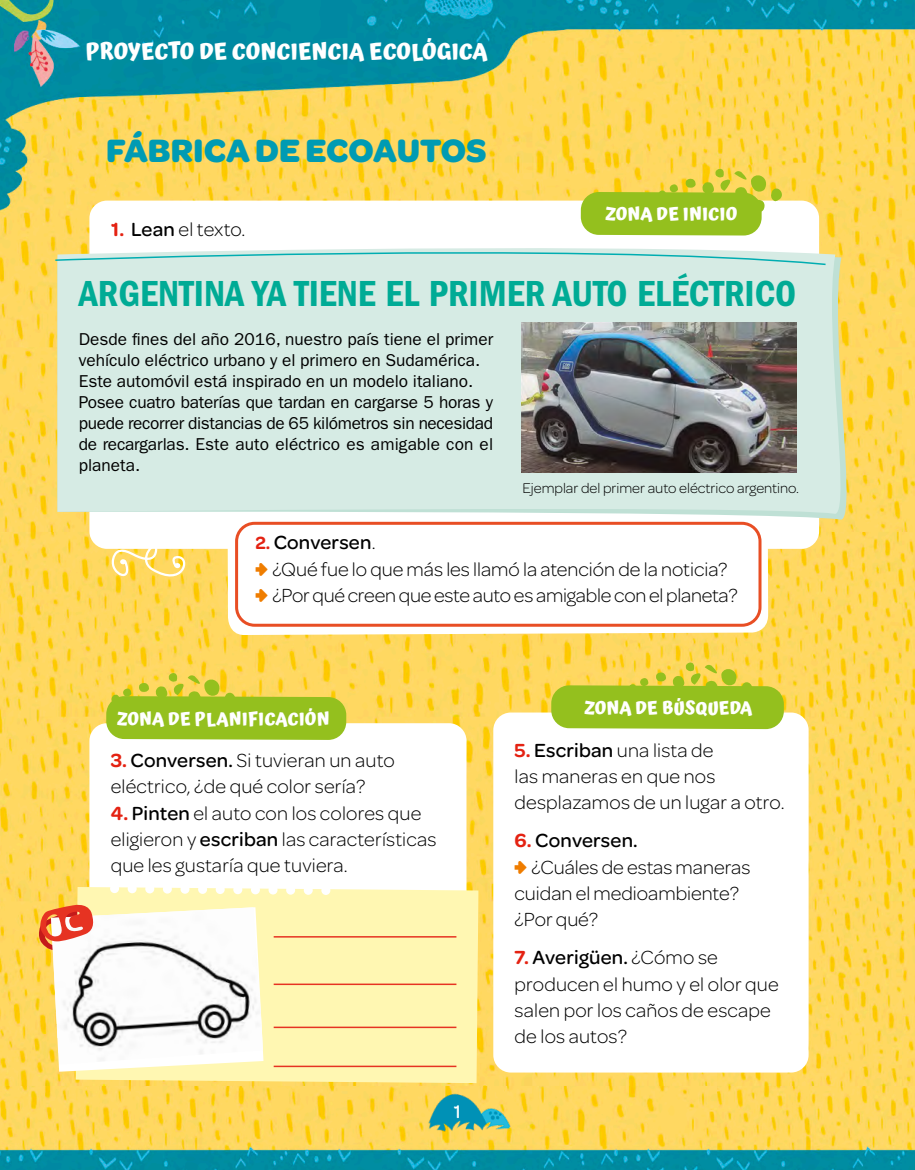
<style>
.page{position:relative;width:915px;height:1170px;background:#fff}
.page>*{position:absolute;margin:0;border:0;box-sizing:border-box;transform-origin:0 0}
.txt_diario_titulo{font:37.5px "ITC Franklin Gothic Std Dm Cd";color:#00ab95}
.titulo_proyecto_may{font:700 34.5px "Omnes";color:#009bb3}
.t1{font:700 22.5px "Atma";color:#fff}
.txt_proyecto_min{font:300 20.25px/26.2px "Omnes";letter-spacing:.01em;color:#000}
.txt_proyecto_min-2{font:300 20.25px "Omnes";letter-spacing:-.01em;color:#000}
.txt_proyecto_min-3{font:500 20.25px "Omnes";letter-spacing:.01em;color:#000}
.txt_proyecto_may{font:500 20.25px "Omnes";letter-spacing:.01em;color:#000}
.folio{font:500 19.5px "Omnes";color:#fff}
.Rotulos_Proyecto_eco{font:700 18px "Atma";letter-spacing:.01em;color:#fff}
.txt_diarios{font:17.25px/21px "ITC Franklin Gothic Std";color:#000}
.epigrafes{font:300 15px "Omnes";color:#000}
.s1{font-weight:600;color:#e42212}
.s2{font-weight:500}
.s3{font-weight:600;font-size:18.75px;color:#e42212}
.s4{font-weight:300}
.s5{font-weight:900;color:#ef7d00}
</style>
<div class="page">
<img style="left:0;top:0;width:914px;height:1169px">
<div style="left:494px;top:713px;width:313px;height:358px;background:#fff;border-radius:16px"></div>
<div style="left:493px;top:712px;width:315px;height:360px;border:3px solid #fff;border-radius:16px"></div>
<div style="left:91px;top:724px;width:374px;height:343px;background:#fff;border-radius:16px"></div>
<div style="left:91px;top:202px;width:726px;height:345px;background:#fff;border-radius:16px"></div>
<svg style="left:110px;top:547px;width:81px;height:43px;background:#fedc70"></svg>
<svg style="left:57px;top:243px;width:800px;height:276px"></svg>
<div style="left:57px;top:240px;width:794px;height:274px;background:#d6ebe4"></div>
<svg style="left:54px;top:241px;width:772px;height:25px"></svg>
<img style="left:521px;top:322px;width:275px;height:150px">
<svg style="left:76px;top:886px;width:402px;height:196px;background:#fef5b2"></svg>
<hr style="left:273px;top:936px;width:183px;height:1px;background:#e63322">
<hr style="left:273px;top:983px;width:183px;height:1px;background:#e63322">
<hr style="left:273px;top:1026px;width:183px;height:2px;background:#e63322">
<hr style="left:273px;top:1065px;width:183px;height:2px;background:#e63322">
<svg style="left:37px;top:901px;width:226px;height:170px"></svg>
<svg style="left:227px;top:525px;width:541px;height:110px"></svg>
<div style="left:235px;top:521px;width:526px;height:105px;border:3px solid #e84e24;border-radius:18px"></div>
<svg style="left:580px;top:168px;width:203px;height:67px;background:#bdcb3e"></svg>
<svg style="left:551px;top:661px;width:232px;height:68px;background:#b8c834"></svg>
<svg style="left:106px;top:672px;width:240px;height:68px;background:#b8c835"></svg>
<img style="left:419px;top:1079px;width:93px;height:90px">
<p class="t1" style="left:85px;top:38px;width:403px">PROYECTO DE CONCIENCIA ECOLÓGICA</p>
<p class="titulo_proyecto_may" style="left:106px;top:125px;width:382px">FÁBRICA DE ECOAUTOS</p>
<p class="Rotulos_Proyecto_eco" style="left:605px;top:203px;width:133px">ZONA DE INICIO</p>
<p class="txt_proyecto_min" style="left:111px;top:216px;width:136px"><span class="s1">1.</span> <span class="s2">Lean</span> el texto.</p>
<p class="txt_diario_titulo" style="left:79px;top:272px;width:718px">ARGENTINA YA TIENE EL PRIMER AUTO ELÉCTRICO</p>
<p class="txt_diarios" style="left:79px;top:328px;width:416px">Desde fines del año 2016, nuestro país tiene el primer vehículo eléctrico urbano y el primero en Sudamérica.</p>
<p class="txt_diarios" style="left:79px;top:370px;width:396px">Este automóvil está inspirado en un modelo italiano.</p>
<p class="txt_diarios" style="left:79px;top:391px;width:416px;text-align:justify">Posee cuatro baterías que tardan en cargarse 5 horas y puede recorrer distancias de 65 kilómetros sin necesidad de recargarlas. Este auto eléctrico es amigable con el planeta.</p>
<p class="epigrafes" style="left:522px;top:478px;width:278px">Ejemplar del primer auto eléctrico argentino.</p>
<p class="txt_proyecto_may" style="left:255px;top:528px;width:122px"><span class="s3">2.</span> Conversen<span class="s4">.</span></p>
<p class="txt_proyecto_min" style="left:255px;top:555px;width:473px"><span class="s5">Ў</span> ¿Qué fue lo que más les llamó la atención de la noticia?</p>
<p class="txt_proyecto_min-2" style="left:255px;top:581px;width:483px"><span class="s5">Ў</span> ¿Por qué creen que este auto es amigable con el planeta?</p>
<p class="Rotulos_Proyecto_eco" style="left:117px;top:708px;width:214px">ZONA DE PLANIFICACIÓN</p>
<p class="txt_proyecto_min" style="left:111px;top:746px;width:285px"><span class="s1">3.</span> <span class="s2">Conversen.</span> Si tuvieran un auto eléctrico, ¿de qué color sería?</p>
<p class="txt_proyecto_min" style="left:111px;top:799px;width:327px"><span class="s1">4.</span> <span class="s2">Pinten</span> el auto con los colores que eligieron y <span class="s2">escriban</span> las características que les gustaría que tuviera.</p>
<p class="folio" style="left:454px;top:1097px;width:9px">1</p>
<p class="Rotulos_Proyecto_eco" style="left:584px;top:697px;width:169px">ZONA DE BÚSQUEDA</p>
<p class="txt_proyecto_min" style="left:514px;top:736px;width:271px"><span class="s1">5.</span> <span class="s2">Escriban</span> una lista de<br>las maneras en que nos desplazamos de un lugar a otro.</p>
<p class="txt_proyecto_min-3" style="left:514px;top:826px;width:125px"><span class="s1">6.</span> Conversen.</p>
<p class="txt_proyecto_min" style="left:514px;top:853px;width:237px"><span class="s5">Ў</span> ¿Cuáles de estas maneras cuidan el medioambiente? ¿Por qué?</p>
<p class="txt_proyecto_min" style="left:514px;top:943px;width:265px"><span class="s1">7.</span> <span class="s2">Averigüen.</span> ¿Cómo se producen el humo y el olor que salen por los caños de escape de los autos?</p>
</div>
